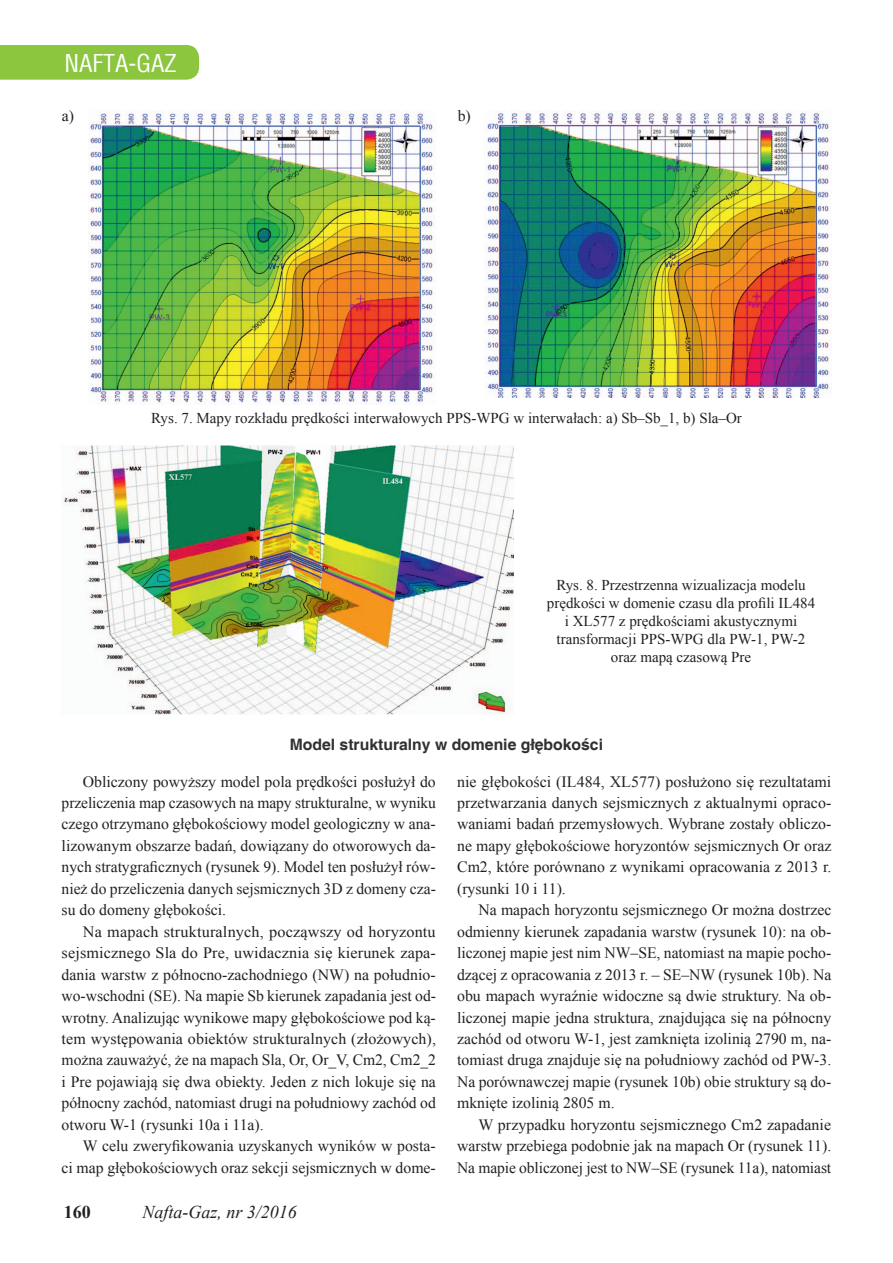
<style>
.page{position:relative;width:893px;height:1263px;background:#fff}
.page>*{position:absolute;margin:0;border:0;box-sizing:border-box;transform-origin:0 0}
.t1{font:24px "Switzerland Condensed";color:#fff}
.t2{font:italic 18px "Times New Roman";color:#231f20}
.t3{font:700 18px "Times New Roman";color:#231f20}
.t4{font:15.75px/21.5px "Times New Roman";color:#231f20;text-align:justify}
.t5{font:700 15.75px "Helvetica";color:#312f30}
.t6{font:15px/18px "Times New Roman";color:#231f20;text-align:center}
</style>
<div class="page">
<div style="left:0;top:45px;width:199px;height:35px;background:#8bc63e"></div>
<img style="left:90px;top:112px;width:343px;height:292px">
<img style="left:484px;top:110px;width:347px;height:288px">
<img style="left:63px;top:446px;width:451px;height:269px">
<h1 class="t1" style="left:64px;top:49px;width:114px">NAFTA-GAZ</h1>
<p class="t4" style="left:62px;top:105px;width:14px">a)</p>
<p class="t4" style="left:458px;top:105px;width:15px">b)</p>
<p class="t6" style="left:151px;top:409px;width:592px">Rys. 7. Mapy rozkładu prędkości interwałowych PPS-WPG w interwałach: a) Sb–Sb_1, b) Sla–Or</p>
<p class="t6" style="left:547px;top:575px;width:270px">Rys. 8. Przestrzenna wizualizacja modelu prędkości w domenie czasu dla profili IL484 i XL577 z prędkościami akustycznymi transformacji PPS-WPG dla PW-1, PW-2 oraz mapą czasową Pre</p>
<p class="t5" style="left:290px;top:735px;width:315px">Model strukturalny w domenie głębokości</p>
<p class="t4" style="left:62px;top:770px;width:376px;text-indent:21px">Obliczony powyższy model pola prędkości posłużył do przeliczenia map czasowych na mapy strukturalne, w wyniku czego otrzymano głębokościowy model geologiczny w ana&shy;lizowanym obszarze badań, dowiązany do otworowych da&shy;nych stratygraficznych (rysunek 9). Model ten posłużył rów&shy;nież do przeliczenia danych sejsmicznych 3D z domeny cza&shy;su do domeny głębokości.</p>
<p class="t4" style="left:62px;top:920px;width:376px;text-indent:21px">Na mapach strukturalnych, począwszy od horyzontu sejsmicznego Sla do Pre, uwidacznia się kierunek zapa&shy;dania warstw z północno-zachodniego (NW) na południo&shy;wo-wschodni (SE). Na mapie Sb kierunek zapadania jest od&shy;wrotny. Analizując wynikowe mapy głębokościowe pod ką&shy;tem występowania obiektów strukturalnych (złożowych), można zauważyć, że na mapach Sla, Or, Or_V, Cm2, Cm2_2 i Pre pojawiają się dwa obiekty. Jeden z nich lokuje się na północny zachód, natomiast drugi na południowy zachód od otworu W-1 (rysunki 10a i 11a).</p>
<p class="t4" style="left:62px;top:1135px;width:376px;text-align:right">W celu zweryfikowania uzyskanych wyników w posta-<br>ci map głębokościowych oraz sekcji sejsmicznych w dome-</p>
<p class="t4" style="left:457px;top:770px;width:376px">nie głębokości (IL484, XL577) posłużono się rezultatami przetwarzania danych sejsmicznych z aktualnymi opraco&shy;waniami badań przemysłowych. Wybrane zostały obliczo&shy;ne mapy głębokościowe horyzontów sejsmicznych Or oraz Cm2, które porównano z wynikami opracowania z 2013 r. (rysunki 10 i 11).</p>
<p class="t4" style="left:457px;top:899px;width:376px;text-indent:21px">Na mapach horyzontu sejsmicznego Or można dostrzec odmienny kierunek zapadania warstw (rysunek 10): na ob&shy;liczonej mapie jest nim NW–SE, natomiast na mapie pocho&shy;dzącej z opracowania z 2013 r. – SE–NW (rysunek 10b). Na obu mapach wyraźnie widoczne są dwie struktury. Na ob&shy;liczonej mapie jedna struktura, znajdująca się na północny zachód od otworu W-1, jest zamknięta izolinią 2790 m, na&shy;tomiast druga znajduje się na południowy zachód od PW-3.<br>Na porównawczej mapie (rysunek 10b) obie struktury są do&shy;mknięte izolinią 2805 m.</p>
<p class="t4" style="left:457px;top:1113px;width:376px;text-indent:21px">W przypadku horyzontu sejsmicznego Cm2 zapadanie warstw przebiega podobnie jak na mapach Or (rysunek 11).<br>Na mapie obliczonej jest to NW–SE (rysunek 11a), natomiast</p>
<p class="t3" style="left:64px;top:1199px;width:28px">160</p>
<p class="t2" style="left:142px;top:1200px;width:156px">Nafta-Gaz, nr 3/2016</p>
</div>
